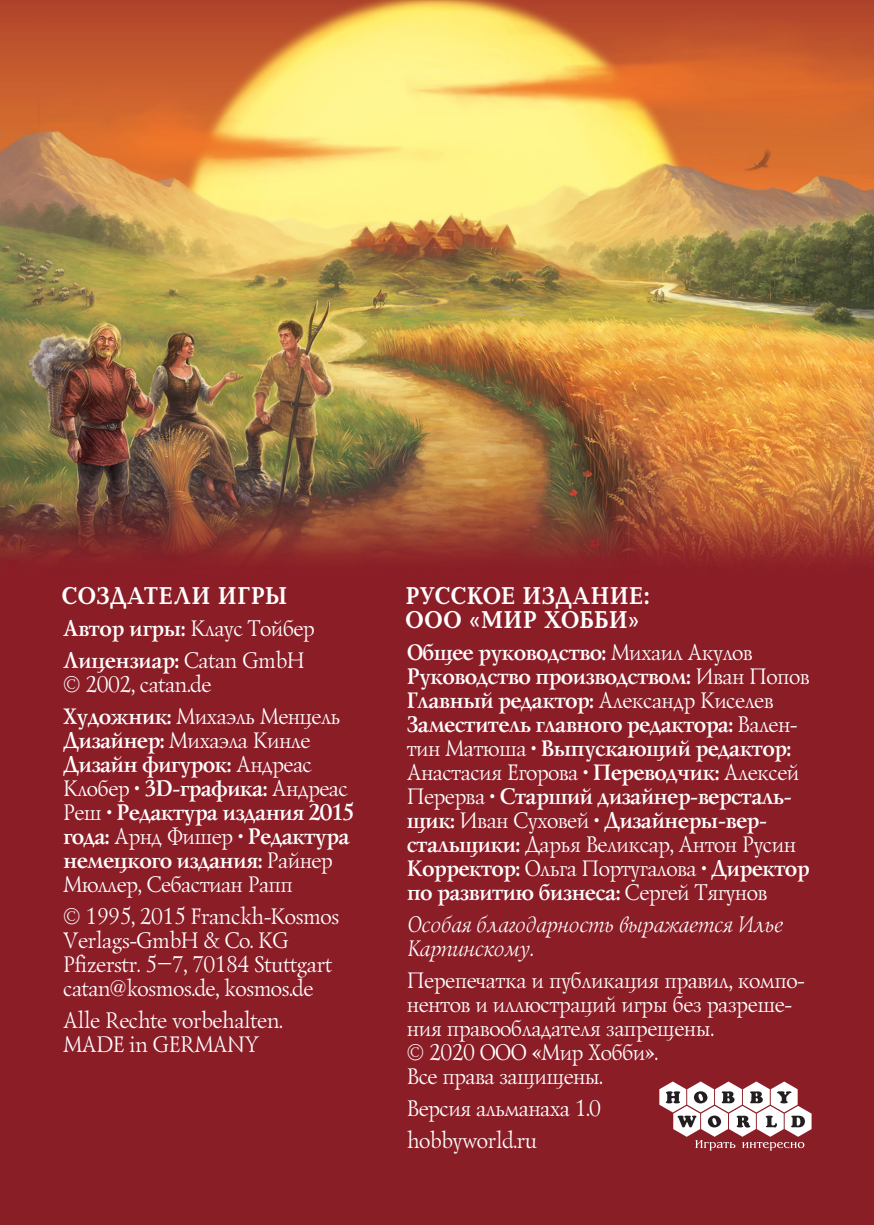
<style>
.page{position:relative;width:874px;height:1225px;background:#fff}
.page>*{position:absolute;margin:0;border:0;box-sizing:border-box;transform-origin:0 0}
.t1{font:700 25.2px/24px "Baltica";letter-spacing:.035em;color:#fff;scale:.89 1}
.t2{font:700 23px/24px "Lazurski C";letter-spacing:-.02em;color:#fff;scale:.94 1}
.t3{font:23px/24px "Lazurski C";letter-spacing:-.01em;color:#fff;scale:.94 1}
.t4{font:italic 23px/24px "Lazurski C";letter-spacing:-.01em;color:#fff;scale:.94 1}
.s1{font-weight:700}
.s2{font-weight:400}
</style>
<div class="page">
<div style="left:0;top:0;width:873px;height:1225px;background:#8a1e26"></div>
<img style="left:0;top:0;width:873px;height:1120px">
<svg style="left:659px;top:1081px;width:152px;height:69px"></svg>
<p class="t1" style="left:62px;top:585px;width:254px">СОЗДАТЕЛИ ИГРЫ</p>
<p class="t3" style="left:62px;top:616px;width:269px"><span class="s1">Автор игры:</span> Клаус Тойбер</p>
<p class="t3" style="left:62px;top:648px;width:258px"><span class="s1">Лицензиар:</span> Catan GmbH © 2002, catan.de</p>
<p class="t2" style="left:62px;top:704px;width:310px">Художник: <span class="s2">Михаэль Менцель<br></span>Дизайнер: <span class="s2">Михаэла Кинле<br></span>Дизайн фигурок: <span class="s2">Андреас<br>Клобер</span> • 3D-графика: <span class="s2">Андреас<br>Реш</span> • Редактура издания 2015 года: <span class="s2">Арнд Фишер</span> • Редактура немецкого издания: <span class="s2">Райнер<br>Мюллер, Себастиан Рапп</span></p>
<p class="t3" style="left:62px;top:904px;width:295px">© 1995, 2015 Franckh-Kosmos<br>Verlags-GmbH &amp; Co. KG<br>Pfizerstr. 5–7, 70184 Stuttgart catan@kosmos.de, kosmos.de</p>
<p class="t3" style="left:62px;top:1008px;width:234px">Alle Rechte vorbehalten.<br>MADE in GERMANY</p>
<p class="t1" style="left:405px;top:585px;width:275px">РУССКОЕ ИЗДАНИЕ:<br>ООО «МИР ХОББИ»</p>
<p class="t2" style="left:405px;top:640px;width:429px">Общее руководство: <span class="s2">Михаил Акулов </span>Руководство производством: <span class="s2">Иван Попов </span>Главный редактор: <span class="s2">Александр Киселев </span>Заместитель главного редактора: <span class="s2">Вален&shy;тин Матюша</span> • Выпускающий редактор:<br><span class="s2">Анастасия Егорова</span> • Переводчик: <span class="s2">Алексей Перерва</span> • Старший дизайнер-версталь&shy;щик: <span class="s2">Иван Суховей</span> • Дизайнеры-вер&shy;стальщики: <span class="s2">Дарья Великсар, Антон Русин </span>Корректор: <span class="s2">Ольга Португалова</span> • Директор по развитию бизнеса: <span class="s2">Сергей Тягунов</span></p>
<p class="t4" style="left:405px;top:912px;width:402px">Особая благодарность выражается Илье<br>Карпинскому.</p>
<p class="t3" style="left:405px;top:968px;width:422px">Перепечатка и публикация правил, компо&shy;нентов и иллюстраций игры без разреше&shy;ния правообладателя запрещены.<br>© 2020 ООО «Мир Хобби».<br>Все права защищены.</p>
<p class="t3" style="left:405px;top:1096px;width:207px">Версия альманаха 1.0</p>
<p class="t3" style="left:405px;top:1128px;width:140px">hobbyworld.ru</p>
</div>
